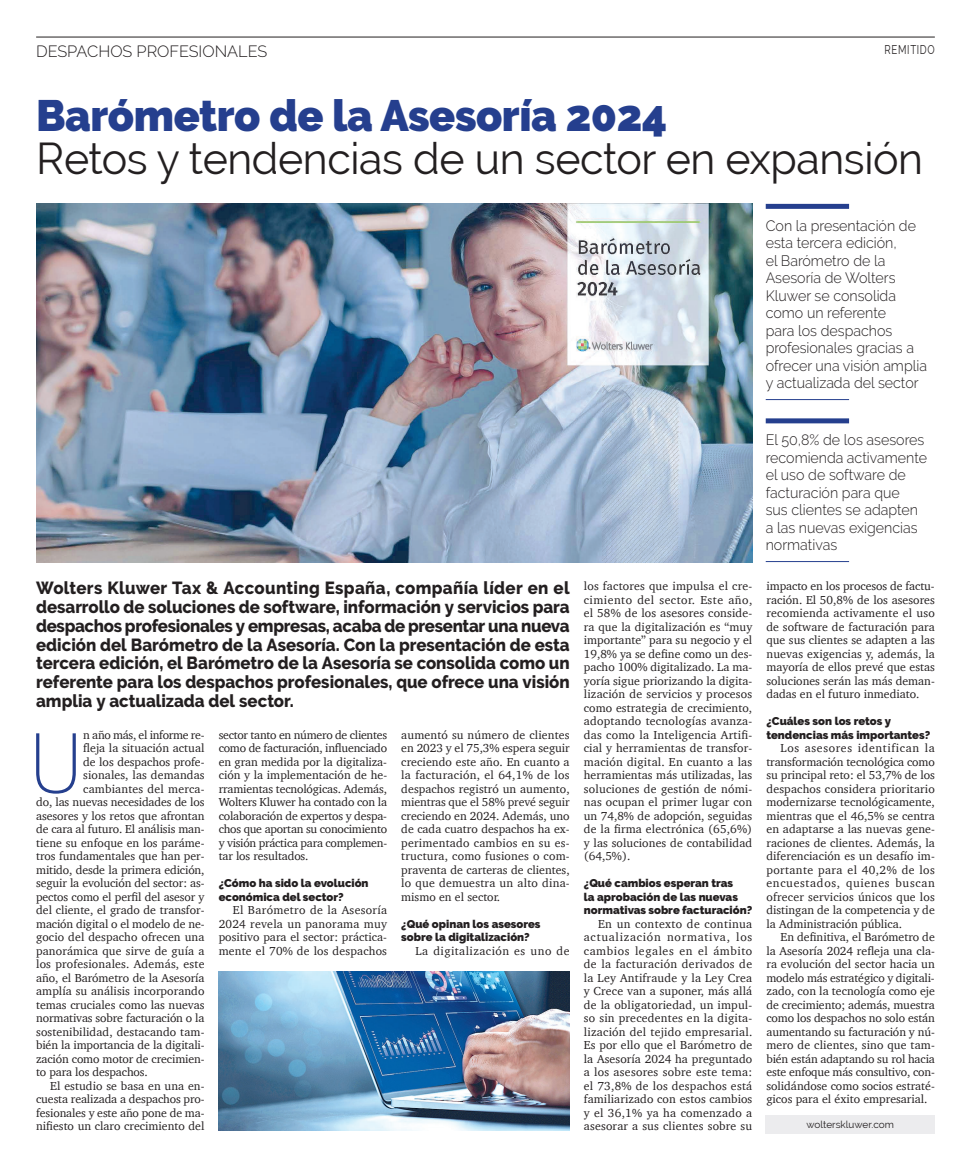
<style>
.page{position:relative;width:971px;height:1170px;background:#fff}
.page>*{position:absolute;margin:0;border:0;box-sizing:border-box;transform-origin:0 0}
.t1{font:200 84.62px "Gilam";color:#253f8e}
.t2{font:43.75px "Raleway";letter-spacing:-.01em;color:#231f20}
.t3{font:900 43.75px "Raleway";letter-spacing:-.01em;color:#253f8e}
.t4{font:800 17.5px/18.8px "Raleway";color:#231f20;text-align:justify;scale:.96 1}
.t5{font:300 16.25px "Raleway";color:#231f20}
.t6{font:300 15px/17.5px "Raleway";color:#231f20;scale:.95 1}
.t7{font:12.5px "Raleway";letter-spacing:.07em;color:#231f20;scale:.77 1}
.t8{font:11.88px/13.5px "Charter";color:#231f20;text-align:justify}
.t9{font:11.88px "Charter";letter-spacing:.04em;color:#231f20}
.t10{font:11.88px "Charter";letter-spacing:-.025em;color:#231f20}
.t11{font:900 11.25px/13.5px "Raleway";color:#231f20}
.t12{font:10px "Raleway";color:#231f20}
</style>
<div class="page">
<div style="left:766px;top:1115px;width:169px;height:18px;background:#ececee"></div>
<div style="left:766px;top:204px;width:83px;height:5px;background:#253f8e"></div>
<hr style="left:766px;top:399px;width:83px;height:1px;background:#253f8e">
<div style="left:766px;top:418px;width:83px;height:5px;background:#253f8e"></div>
<hr style="left:766px;top:561px;width:83px;height:1px;background:#253f8e">
<hr style="left:36px;top:37px;width:899px;height:1px;background:#231f20">
<img style="left:36px;top:204px;width:716px;height:358px">
<img style="left:219px;top:971px;width:351px;height:158px">
<h3 class="t5" style="left:36px;top:42px;width:233px">DESPACHOS PROFESIONALES</h3>
<p class="t7" style="left:884px;top:42px;width:67px">REMITIDO</p>
<h2 class="t3" style="left:36px;top:90px;width:632px">Barómetro de la Asesoría 2024</h2>
<h2 class="t2" style="left:36px;top:134px;width:888px">Retos y tendencias de un sector en expansión</h2>
<p class="t6" style="left:766px;top:217px;width:171px">Con la presentación de esta tercera edición,<br>el Barómetro de la<br>Asesoría de Wolters<br>Kluwer se consolida como un referente<br>para los despachos profesionales gracias a ofrecer una visión amplia y actualizada del sector</p>
<p class="t4" style="left:36px;top:579px;width:557px">Wolters Kluwer Tax &amp; Accounting España, compañía líder en el desarrollo de soluciones de software, información y servicios para despachos profesionales y empresas, acaba de presentar una nueva edición del Barómetro de la Asesoría. Con la presentación de esta tercera edición, el Barómetro de la Asesoría se consolida como un referente para los despachos profesionales, que ofrece una visión amplia y actualizada del sector.</p>
<h1 class="t1" style="left:28px;top:699px;width:58px">U</h1>
<p class="t10" style="left:83px;top:724px;width:123px">n año más, el informe re-</p>
<p class="t8" style="left:83px;top:741px;width:123px">fleja la situación actual</p>
<p class="t8" style="left:83px;top:754px;width:123px">de los despachos profe-</p>
<p class="t8" style="left:83px;top:768px;width:123px">sionales, las demandas</p>
<p class="t8" style="left:83px;top:781px;width:123px">cambiantes del merca-</p>
<p class="t8" style="left:36px;top:795px;width:170px">do, las nuevas necesidades de los</p>
<p class="t8" style="left:36px;top:808px;width:170px">asesores y los retos que afrontan</p>
<p class="t8" style="left:36px;top:822px;width:170px">de cara al futuro. El análisis man-</p>
<p class="t8" style="left:36px;top:835px;width:170px">tiene su enfoque en los paráme-</p>
<p class="t8" style="left:36px;top:849px;width:170px">tros fundamentales que han per-</p>
<p class="t8" style="left:36px;top:862px;width:170px">mitido, desde la primera edición,</p>
<p class="t8" style="left:36px;top:876px;width:170px">seguir la evolución del sector: as-</p>
<p class="t8" style="left:36px;top:889px;width:170px">pectos como el perfil del asesor y</p>
<p class="t8" style="left:36px;top:903px;width:170px">del cliente, el grado de transfor-</p>
<p class="t8" style="left:36px;top:916px;width:170px">mación digital o el modelo de ne-</p>
<p class="t8" style="left:36px;top:930px;width:170px">gocio del despacho ofrecen una</p>
<p class="t8" style="left:36px;top:943px;width:170px">panorámica que sirve de guía a</p>
<p class="t8" style="left:36px;top:957px;width:170px">los profesionales. Además, este</p>
<p class="t8" style="left:36px;top:970px;width:170px">año, el Barómetro de la Asesoría</p>
<p class="t8" style="left:36px;top:984px;width:170px">amplía su análisis incorporando</p>
<p class="t8" style="left:36px;top:997px;width:170px">temas cruciales como las nuevas</p>
<p class="t8" style="left:36px;top:1011px;width:170px">normativas sobre facturación o la</p>
<p class="t8" style="left:36px;top:1024px;width:170px">sostenibilidad, destacando tam-</p>
<p class="t8" style="left:36px;top:1038px;width:170px">bién la importancia de la digitali-</p>
<p class="t8" style="left:36px;top:1051px;width:170px">zación como motor de crecimien-</p>
<p class="t8" style="left:36px;top:1065px;width:113px">to para los despachos.</p>
<p class="t8" style="left:50px;top:1078px;width:156px">El estudio se basa en una en-</p>
<p class="t8" style="left:36px;top:1092px;width:170px">cuesta realizada a despachos pro-</p>
<p class="t8" style="left:36px;top:1105px;width:170px">fesionales y este año pone de ma-</p>
<p class="t8" style="left:36px;top:1119px;width:170px">nifiesto un claro crecimiento del</p>
<p class="t8" style="left:219px;top:727px;width:170px">sector tanto en número de clientes como de facturación, influenciado en gran medida por la digitaliza&shy;ción y la implementación de he&shy;rramientas tecnológicas. Además, Wolters Kluwer ha contado con la colaboración de expertos y despa&shy;chos que aportan su conocimiento y visión práctica para complemen&shy;tar los resultados.</p>
<p class="t11" style="left:219px;top:876px;width:151px">¿Cómo ha sido la evolución económica del sector?</p>
<p class="t8" style="left:219px;top:903px;width:170px;text-indent:14px">El Barómetro de la Asesoría 2024 revela un panorama muy positivo para el sector: práctica&shy;mente el 70% de los despachos</p>
<p class="t8" style="left:401px;top:727px;width:170px">aumentó su número de clientes en 2023 y el 75,3% espera seguir creciendo este año. En cuanto a la facturación, el 64,1% de los despachos registró un aumento, mientras que el 58% prevé seguir creciendo en 2024. Además, uno de cada cuatro despachos ha ex&shy;perimentado cambios en su es&shy;tructura, como fusiones o com&shy;praventa de carteras de clientes, lo que demuestra un alto dina&shy;mismo en el sector.</p>
<p class="t11" style="left:401px;top:916px;width:141px">¿Qué opinan los asesores sobre la digitalización?</p>
<p class="t9" style="left:415px;top:940px;width:156px">La digitalización es uno de</p>
<p class="t8" style="left:584px;top:579px;width:170px">los factores que impulsa el cre&shy;cimiento del sector. Este año, el 58% de los asesores conside&shy;ra que la digitalización es “muy importante” para su negocio y el 19,8% ya se define como un des&shy;pacho 100% digitalizado. La ma&shy;yoría sigue priorizando la digita&shy;lización de servicios y procesos como estrategia de crecimiento, adoptando tecnologías avanza&shy;das como la Inteligencia Artifi&shy;cial y herramientas de transfor&shy;mación digital. En cuanto a las herramientas más utilizadas, las soluciones de gestión de nómi&shy;nas ocupan el primer lugar con un 74,8% de adopción, seguidas de la firma electrónica (65,6%) y las soluciones de contabilidad (64,5%).</p>
<p class="t11" style="left:584px;top:876px;width:170px">¿Qué cambios esperan tras<br>la aprobación de las nuevas normativas sobre facturación?</p>
<p class="t8" style="left:584px;top:916px;width:170px;text-indent:14px">En un contexto de continua actualización normativa, los cambios legales en el ámbito de la facturación derivados de la Ley Antifraude y la Ley Crea y Crece van a suponer, más allá de la obligatoriedad, un impul&shy;so sin precedentes en la digita&shy;lización del tejido empresarial.<br>Es por ello que el Barómetro de la Asesoría 2024 ha preguntado a los asesores sobre este tema: el 73,8% de los despachos está familiarizado con estos cambios y el 36,1% ya ha comenzado a asesorar a sus clientes sobre su</p>
<p class="t6" style="left:766px;top:431px;width:171px">El 50,8% de los asesores recomienda activamente el uso de software de facturación para que<br>sus clientes se adapten a las nuevas exigencias normativas</p>
<p class="t8" style="left:766px;top:579px;width:170px">impacto en los procesos de factu&shy;ración. El 50,8% de los asesores recomienda activamente el uso de software de facturación para que sus clientes se adapten a las nuevas exigencias y, además, la mayoría de ellos prevé que estas soluciones serán las más deman&shy;dadas en el futuro inmediato.</p>
<p class="t11" style="left:766px;top:714px;width:165px">¿Cuáles son los retos y tendencias más importantes?</p>
<p class="t8" style="left:766px;top:741px;width:170px;text-indent:14px">Los asesores identifican la transformación tecnológica como su principal reto: el 53,7% de los despachos considera prioritario modernizarse tecnológicamente, mientras que el 46,5% se centra en adaptarse a las nuevas gene&shy;raciones de clientes. Además, la diferenciación es un desafío im&shy;portante para el 40,2% de los encuestados, quienes buscan ofrecer servicios únicos que los distingan de la competencia y de la Administración pública.</p>
<p class="t8" style="left:766px;top:930px;width:170px;text-indent:14px">En definitiva, el Barómetro de la Asesoría 2024 refleja una cla&shy;ra evolución del sector hacia un modelo más estratégico y digitali&shy;zado, con la tecnología como eje de crecimiento; además, muestra como los despachos no solo están aumentando su facturación y nú&shy;mero de clientes, sino que tam&shy;bién están adaptando su rol hacia este enfoque más consultivo, con&shy;solidándose como socios estraté&shy;gicos para el éxito empresarial.</p>
<p class="t12" style="left:807px;top:1118px;width:89px">wolterskluwer.com</p>
</div>
